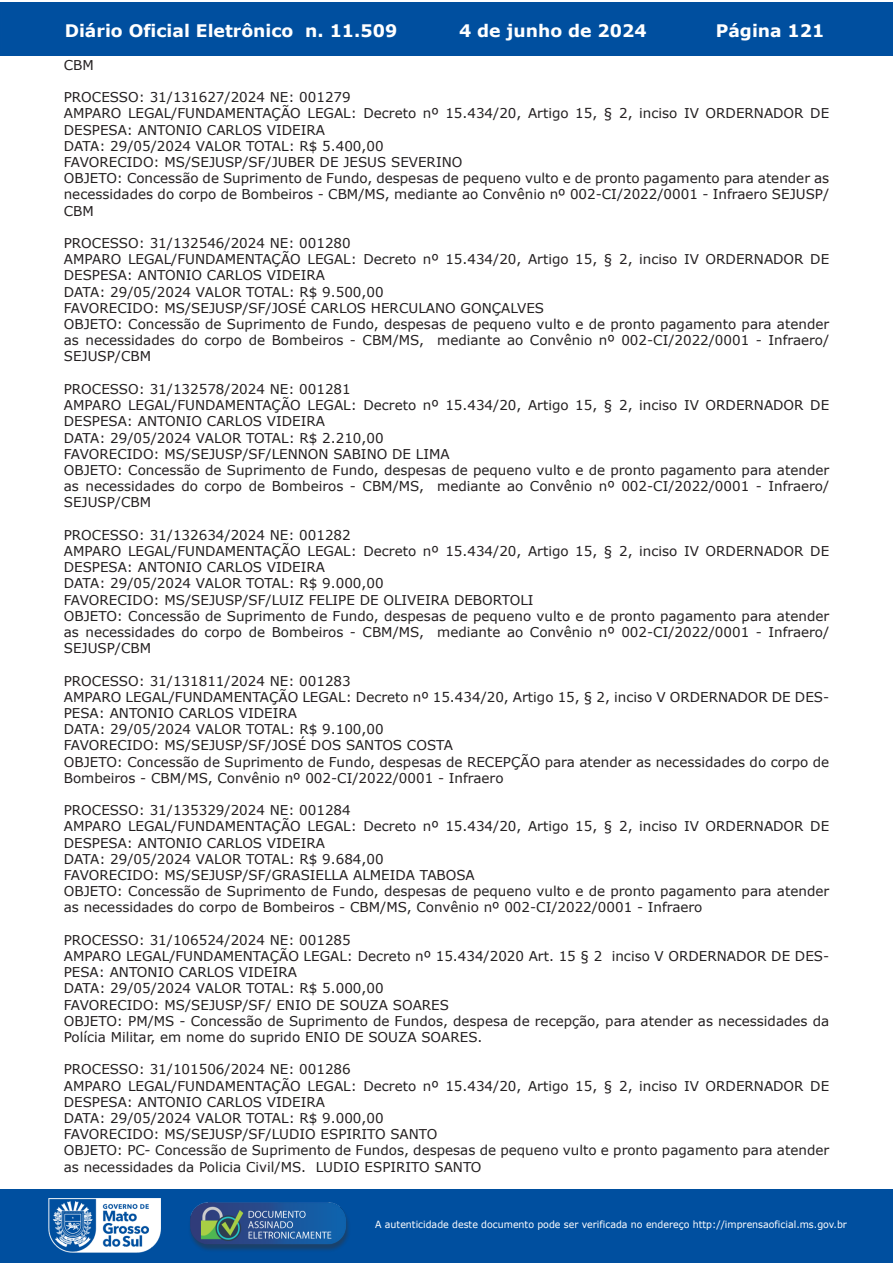
<style>
.page{position:relative;width:893px;height:1263px;background:#fff}
.page>*{position:absolute;margin:0;border:0;box-sizing:border-box;transform-origin:0 0}
.t1{font:700 17.25px "Verdana";color:#fff}
.t2{font:13.5px/16.2px "Verdana";color:#231f20}
.t3{font:9.9px "Verdana";color:#fff;scale:.95 1}
</style>
<div class="page">
<div style="left:0;top:2px;width:893px;height:53px;background:#004f9f"></div>
<div style="left:1px;top:1189px;width:892px;height:74px;background:#004f9f"></div>
<img style="left:49px;top:1198px;width:111px;height:54px">
<img style="left:185px;top:1201px;width:168px;height:54px">
<p class="t1" style="left:65px;top:18px;width:334px">Diário Oficial Eletrônico n. 11.509</p>
<p class="t1" style="left:459px;top:18px;width:189px">4 de junho de 2024</p>
<p class="t1" style="left:716px;top:18px;width:110px">Página 121</p>
<p class="t2" style="left:64px;top:57px;width:32px">CBM</p>
<p class="t2" style="left:64px;top:89px;width:767px">PROCESSO: 31/131627/2024 NE: 001279<br>AMPARO LEGAL/FUNDAMENTAÇÃO LEGAL: Decreto nº 15.434/20, Artigo 15, § 2, inciso IV ORDERNADOR DE DESPESA: ANTONIO CARLOS VIDEIRA<br>DATA: 29/05/2024 VALOR TOTAL: R$ 5.400,00<br>FAVORECIDO: MS/SEJUSP/SF/JUBER DE JESUS SEVERINO<br>OBJETO: Concessão de Suprimento de Fundo, despesas de pequeno vulto e de pronto pagamento para atender as necessidades do corpo de Bombeiros - CBM/MS, mediante ao Convênio nº 002-CI/2022/0001 - Infraero SEJUSP/ CBM</p>
<p class="t2" style="left:64px;top:235px;width:767px">PROCESSO: 31/132546/2024 NE: 001280<br>AMPARO LEGAL/FUNDAMENTAÇÃO LEGAL: Decreto nº 15.434/20, Artigo 15, § 2, inciso IV ORDERNADOR DE DESPESA: ANTONIO CARLOS VIDEIRA<br>DATA: 29/05/2024 VALOR TOTAL: R$ 9.500,00<br>FAVORECIDO: MS/SEJUSP/SF/JOSÉ CARLOS HERCULANO GONÇALVES<br>OBJETO: Concessão de Suprimento de Fundo, despesas de pequeno vulto e de pronto pagamento para atender as necessidades do corpo de Bombeiros - CBM/MS, mediante ao Convênio nº 002-CI/2022/0001 - Infraero/ SEJUSP/CBM</p>
<p class="t2" style="left:64px;top:381px;width:767px">PROCESSO: 31/132578/2024 NE: 001281<br>AMPARO LEGAL/FUNDAMENTAÇÃO LEGAL: Decreto nº 15.434/20, Artigo 15, § 2, inciso IV ORDERNADOR DE DESPESA: ANTONIO CARLOS VIDEIRA<br>DATA: 29/05/2024 VALOR TOTAL: R$ 2.210,00<br>FAVORECIDO: MS/SEJUSP/SF/LENNON SABINO DE LIMA<br>OBJETO: Concessão de Suprimento de Fundo, despesas de pequeno vulto e de pronto pagamento para atender as necessidades do corpo de Bombeiros - CBM/MS, mediante ao Convênio nº 002-CI/2022/0001 - Infraero/ SEJUSP/CBM</p>
<p class="t2" style="left:64px;top:527px;width:767px">PROCESSO: 31/132634/2024 NE: 001282<br>AMPARO LEGAL/FUNDAMENTAÇÃO LEGAL: Decreto nº 15.434/20, Artigo 15, § 2, inciso IV ORDERNADOR DE DESPESA: ANTONIO CARLOS VIDEIRA<br>DATA: 29/05/2024 VALOR TOTAL: R$ 9.000,00<br>FAVORECIDO: MS/SEJUSP/SF/LUIZ FELIPE DE OLIVEIRA DEBORTOLI<br>OBJETO: Concessão de Suprimento de Fundo, despesas de pequeno vulto e de pronto pagamento para atender as necessidades do corpo de Bombeiros - CBM/MS, mediante ao Convênio nº 002-CI/2022/0001 - Infraero/ SEJUSP/CBM</p>
<p class="t2" style="left:64px;top:672px;width:767px">PROCESSO: 31/131811/2024 NE: 001283<br>AMPARO LEGAL/FUNDAMENTAÇÃO LEGAL: Decreto nº 15.434/20, Artigo 15, § 2, inciso V ORDERNADOR DE DES-PESA: ANTONIO CARLOS VIDEIRA<br>DATA: 29/05/2024 VALOR TOTAL: R$ 9.100,00<br>FAVORECIDO: MS/SEJUSP/SF/JOSÉ DOS SANTOS COSTA<br>OBJETO: Concessão de Suprimento de Fundo, despesas de RECEPÇÃO para atender as necessidades do corpo de Bombeiros - CBM/MS, Convênio nº 002-CI/2022/0001 - Infraero</p>
<p class="t2" style="left:64px;top:802px;width:767px">PROCESSO: 31/135329/2024 NE: 001284<br>AMPARO LEGAL/FUNDAMENTAÇÃO LEGAL: Decreto nº 15.434/20, Artigo 15, § 2, inciso IV ORDERNADOR DE DESPESA: ANTONIO CARLOS VIDEIRA<br>DATA: 29/05/2024 VALOR TOTAL: R$ 9.684,00<br>FAVORECIDO: MS/SEJUSP/SF/GRASIELLA ALMEIDA TABOSA<br>OBJETO: Concessão de Suprimento de Fundo, despesas de pequeno vulto e de pronto pagamento para atender as necessidades do corpo de Bombeiros - CBM/MS, Convênio nº 002-CI/2022/0001 - Infraero</p>
<p class="t2" style="left:64px;top:932px;width:767px">PROCESSO: 31/106524/2024 NE: 001285<br>AMPARO LEGAL/FUNDAMENTAÇÃO LEGAL: Decreto nº 15.434/2020 Art. 15 § 2 inciso V ORDERNADOR DE DES-PESA: ANTONIO CARLOS VIDEIRA<br>DATA: 29/05/2024 VALOR TOTAL: R$ 5.000,00<br>FAVORECIDO: MS/SEJUSP/SF/ ENIO DE SOUZA SOARES<br>OBJETO: PM/MS - Concessão de Suprimento de Fundos, despesa de recepção, para atender as necessidades da Polícia Militar, em nome do suprido ENIO DE SOUZA SOARES.</p>
<p class="t2" style="left:64px;top:1061px;width:767px">PROCESSO: 31/101506/2024 NE: 001286<br>AMPARO LEGAL/FUNDAMENTAÇÃO LEGAL: Decreto nº 15.434/20, Artigo 15, § 2, inciso IV ORDERNADOR DE DESPESA: ANTONIO CARLOS VIDEIRA<br>DATA: 29/05/2024 VALOR TOTAL: R$ 9.000,00<br>FAVORECIDO: MS/SEJUSP/SF/LUDIO ESPIRITO SANTO<br>OBJETO: PC- Concessão de Suprimento de Fundos, despesas de pequeno vulto e pronto pagamento para atender as necessidades da Policia Civil/MS. LUDIO ESPIRITO SANTO</p>
<p class="t3" style="left:375px;top:1218px;width:498px">A autenticidade deste documento pode ser verificada no endereço http://imprensaoficial.ms.gov.br</p>
</div>
